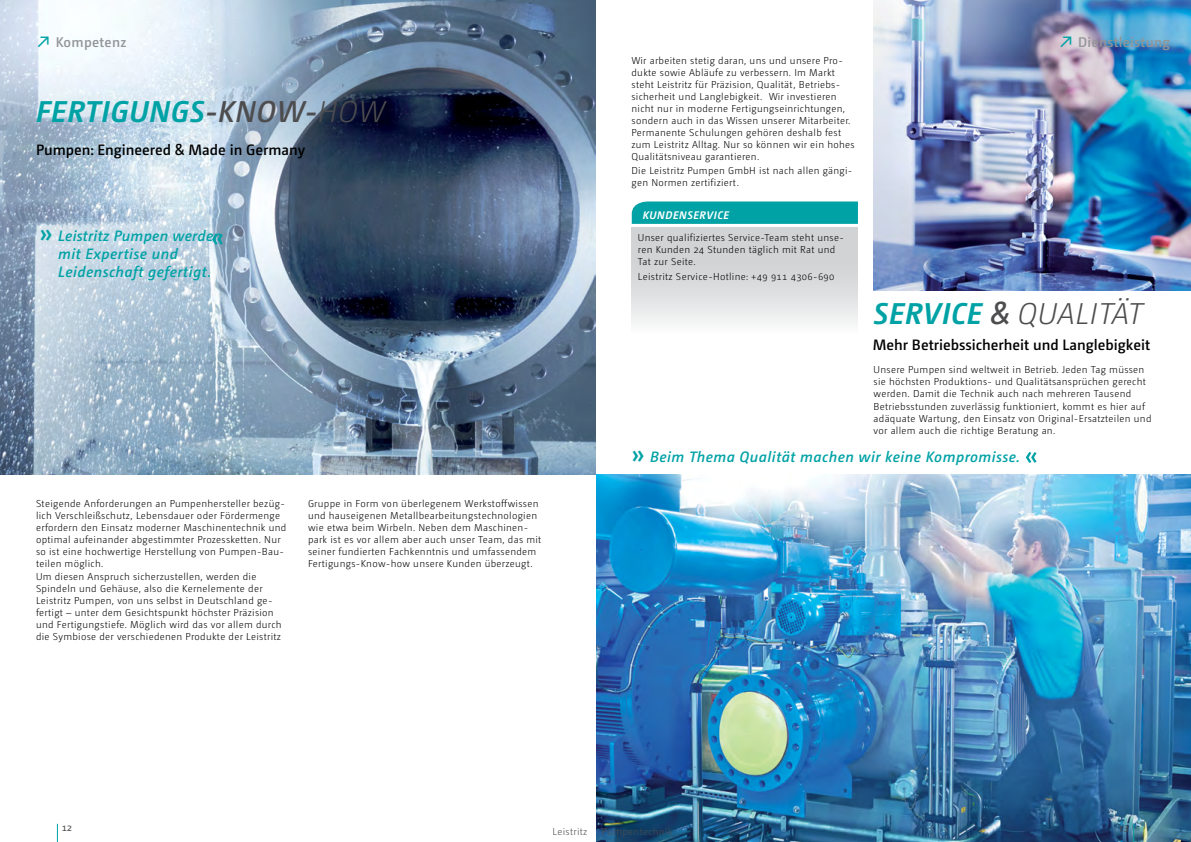
<style>
.page{position:relative;width:1191px;height:842px;background:#fff}
.page>*{position:absolute;margin:0;border:0;box-sizing:border-box;transform-origin:0 0}
.t1{font:italic 300 30px "Camingo Dos";letter-spacing:.02em;color:#4d4d4f}
.t2{font:italic 700 30px "Camingo Dos";letter-spacing:.025em;color:#00a2a5}
.t3{font:italic 600 30px "Camingo Dos";color:#4d4d4f}
.t4{font:italic 600 15px/18px "Camingo Dos";letter-spacing:.03em;color:#00a2a5}
.t5{font:600 15px "Camingo Dos";color:#000}
.t6{font:600 14px "Camingo Dos";letter-spacing:.02em;color:#939598}
.t7{font:italic 700 11px "Camingo Dos";letter-spacing:.055em;color:#fff}
.t8{font:300 10px/12px "Camingo Dos";letter-spacing:.03em;color:#000}
.t9{font:300 10px "Camingo Dos";letter-spacing:.03em;color:#4d4d4f}
.t10{font:10px "Camingo Dos";color:#4d4d4f}
.t11{font:10px "Myriad Pro";color:#4d4d4f}
.s1{font-style:italic;font-size:15px;color:#00a2a5}
.s2{font-weight:300}
.s3{font-style:normal;font-size:24px}
.s4{font-weight:700;color:#00a2a5}
.s5{font-weight:600}
</style>
<div class="page">
<img style="left:0;top:0;width:596px;height:475px">
<img style="left:596px;top:475px;width:595px;height:367px">
<svg style="left:1025px;top:452px;width:11px;height:11px"></svg>
<img style="left:873px;top:0;width:318px;height:291px">
<svg style="left:632px;top:201px;width:226px;height:23px;background:#08a5a8"></svg>
<div style="left:631px;top:227px;width:227px;height:110px;background:linear-gradient(to bottom,#c6c9ca,#f6f6f7)"></div>
<svg style="left:57px;top:824px;width:1px;height:18px"></svg>
<svg style="left:1133px;top:824px;width:1px;height:18px"></svg>
<svg style="left:212px;top:234px;width:11px;height:11px"></svg>
<h3 class="t6" style="left:36px;top:34px;width:92px"><span class="s1">↗</span> Kompetenz</h3>
<h3 class="t6" style="left:1058px;top:34px;width:113px"><span class="s1">↗</span> Dienstleistung</h3>
<h1 class="t2" style="left:36px;top:93px;width:94px">FERTIGUNGS</h1>
<h1 class="t3" style="left:205px;top:93px;width:181px">-Know-<span class="s2">HOW</span></h1>
<h2 class="t5" style="left:36px;top:141px;width:271px">Pumpen: Engineered &amp; Made in Germany</h2>
<h2 class="t4" style="left:58px;top:226px;width:165px;text-indent:-18px"><span class="s3">»</span> Leistritz Pumpen werden mit Expertise und<br>Leidenschaft gefertigt.</h2>
<p class="t8" style="left:36px;top:497px;width:252px">Steigende Anforderungen an Pumpenhersteller bezüg&shy;lich Verschleißschutz, Lebensdauer oder Fördermenge erfordern den Einsatz moderner Maschinentechnik und optimal aufeinander abgestimmter Prozessketten. Nur so ist eine hochwertige Herstellung von Pumpen-Bau&shy;teilen möglich.</p>
<p class="t8" style="left:36px;top:571px;width:247px">Um diesen Anspruch sicherzustellen, werden die Spindeln und Gehäuse, also die Kernelemente der Leistritz Pumpen, von uns selbst in Deutschland ge&shy;fertigt – unter dem Gesichtspunkt höchster Präzision und Fertigungstiefe. Möglich wird das vor allem durch die Symbiose der verschiedenen Produkte der Leistritz</p>
<p class="t8" style="left:308px;top:497px;width:235px">Gruppe in Form von überlegenem Werkstoffwissen und hauseigenen Metallbearbeitungstechnologien wie etwa beim Wirbeln. Neben dem Maschinen&shy;park ist es vor allem aber auch unser Team, das mit seiner fundierten Fachkenntnis und umfassendem Fertigungs-Know-how unsere Kunden überzeugt.</p>
<p class="t8" style="left:631px;top:55px;width:225px">Wir arbeiten stetig daran, uns und unsere Pro&shy;dukte sowie Abläufe zu verbessern. Im Markt steht Leistritz für Präzision, Qualität, Betriebs&shy;sicherheit und Langlebigkeit. Wir investieren nicht nur in moderne Fertigungseinrichtungen, sondern auch in das Wissen unserer Mitarbeiter.<br>Permanente Schulungen gehören deshalb fest zum Leistritz Alltag. Nur so können wir ein hohes Qualitätsniveau garantieren.</p>
<p class="t8" style="left:631px;top:164px;width:222px">Die Leistritz Pumpen GmbH ist nach allen gängi&shy;gen Normen zertifiziert.</p>
<p class="t7" style="left:642px;top:208px;width:88px">KUNDENSERVICE</p>
<p class="t8" style="left:638px;top:232px;width:208px">Unser qualifiziertes Service-Team steht unse&shy;ren Kunden 24 Stunden täglich mit Rat und<br>Tat zur Seite.</p>
<p class="t8" style="left:638px;top:271px;width:198px">Leistritz Service-Hotline: +49 911 4306-690</p>
<h1 class="t1" style="left:873px;top:296px;width:271px"><span class="s4">SERVICE</span> <span class="s5">&amp;</span> QUALITÄT</h1>
<h2 class="t5" style="left:873px;top:336px;width:279px">Mehr Betriebssicherheit und Langlebigkeit</h2>
<p class="t8" style="left:873px;top:364px;width:279px">Unsere Pumpen sind weltweit in Betrieb. Jeden Tag müssen sie höchsten Produktions- und Qualitätsansprüchen gerecht werden. Damit die Technik auch nach mehreren Tausend Betriebsstunden zuverlässig funktioniert, kommt es hier auf adäquate Wartung, den Einsatz von Original-Ersatzteilen und vor allem auch die richtige Beratung an.</p>
<h2 class="t4" style="left:632px;top:448px;width:390px"><span class="s3">»</span> Beim Thema Qualität machen wir keine Kompromisse.</h2>
<p class="t10" style="left:62px;top:822px;width:12px">12</p>
<p class="t9" style="left:552px;top:825px;width:36px">Leistritz</p>
<p class="t9" style="left:602px;top:825px;width:72px">Pumpentechnik</p>
<p class="t11" style="left:1118px;top:823px;width:12px">13</p>
</div>
